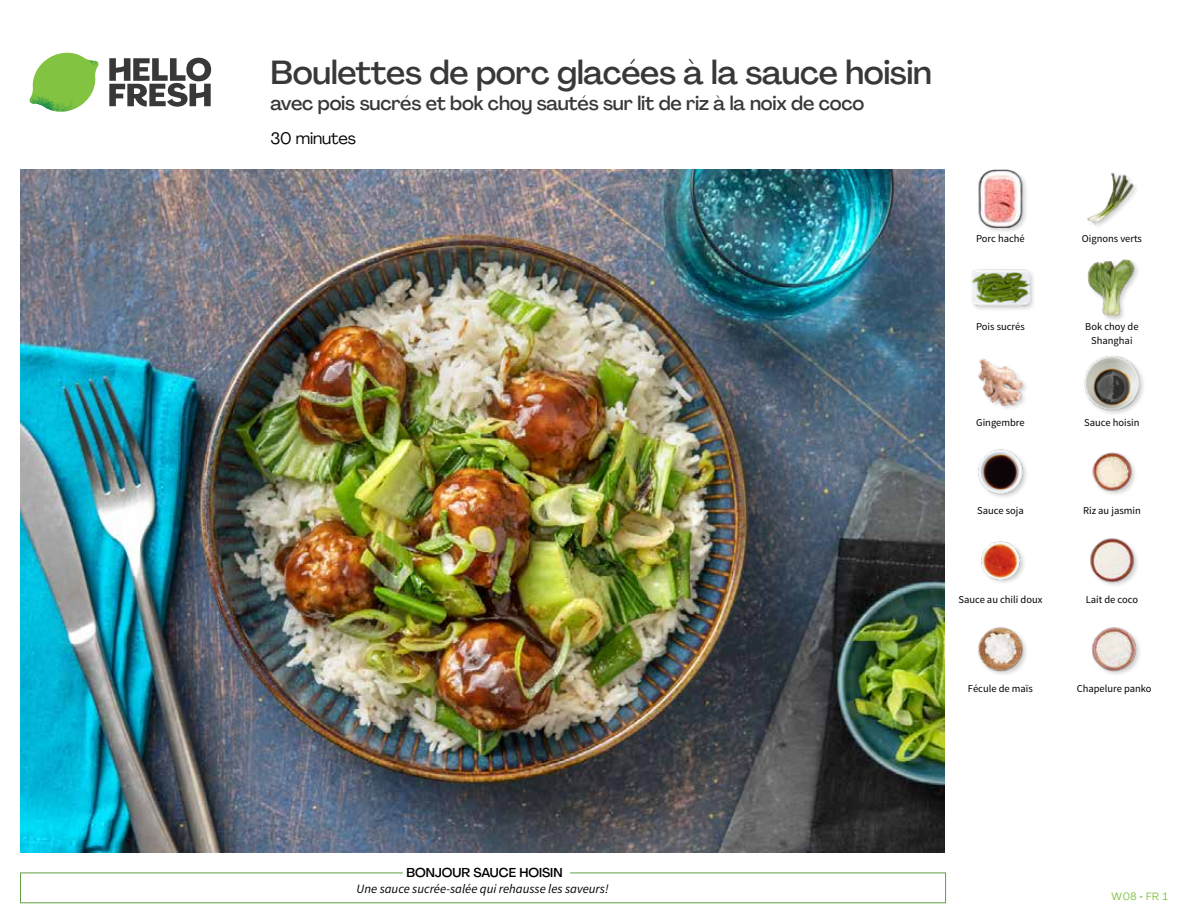
<style>
.page{position:relative;width:1188px;height:918px;background:#fff}
.page>*{position:absolute;margin:0;border:0;box-sizing:border-box;transform-origin:0 0}
.t1{font:500 33px "Agrandir";letter-spacing:-.01em;color:#383839}
.t2{font:500 19.5px "Agrandir";letter-spacing:-.01em;color:#383839}
.t3{font:16.5px "Agrandir";letter-spacing:-.01em;color:#000}
.t4{font:italic 12.75px "Source Sans Pro";color:#000}
.t5{font:500 12.75px "Agrandir";color:#000}
.t6{font:10.5px/13.5px "Source Sans Pro";color:#000;text-align:center}
.t7{font:10.5px "Agrandir";color:#82c341}
</style>
<div class="page">
<img style="left:1091px;top:627px;width:49px;height:47px">
<svg style="left:109px;top:57px;width:102px;height:50px"></svg>
<svg style="left:34px;top:53px;width:62px;height:40px"></svg>
<img style="left:67px;top:53px;width:32px;height:26px">
<img style="left:33px;top:75px;width:59px;height:11px">
<img style="left:29px;top:79px;width:61px;height:33px">
<img style="left:65px;top:86px;width:27px;height:25px">
<div style="left:20px;top:873px;width:926px;height:30px;border:1px solid #609f43"></div>
<div style="left:403px;top:865px;width:167px;height:15px;background:#fff"></div>
<img style="left:21px;top:170px;width:924px;height:682px">
<img style="left:978px;top:627px;width:49px;height:48px">
<img style="left:1090px;top:538px;width:48px;height:48px">
<img style="left:981px;top:541px;width:43px;height:42px">
<img style="left:1092px;top:452px;width:43px;height:43px">
<img style="left:978px;top:449px;width:49px;height:48px">
<div style="left:1083px;top:355px;width:63px;height:61px;background:#000;opacity:.2"></div>
<img style="left:1083px;top:355px;width:58px;height:56px">
<img style="left:978px;top:358px;width:48px;height:51px">
<div style="left:1086px;top:258px;width:55px;height:65px;background:#000;opacity:.2"></div>
<img style="left:1086px;top:259px;width:55px;height:57px">
<div style="left:971px;top:269px;width:65px;height:43px;background:#000;opacity:.2"></div>
<img style="left:972px;top:269px;width:57px;height:43px">
<img style="left:1087px;top:172px;width:49px;height:54px">
<div style="left:978px;top:169px;width:50px;height:65px;background:#000;opacity:.2"></div>
<img style="left:978px;top:170px;width:50px;height:57px">
<h1 class="t1" style="left:271px;top:52px;width:663px">Boulettes de porc glacées à la sauce hoisin</h1>
<h2 class="t2" style="left:271px;top:91px;width:595px">avec pois sucrés et bok choy sautés sur lit de riz à la noix de coco</h2>
<h3 class="t3" style="left:271px;top:128px;width:87px">30 minutes</h3>
<p class="t6" style="left:976px;top:232px;width:50px">Porc haché</p>
<p class="t6" style="left:976px;top:320px;width:50px">Pois sucrés</p>
<p class="t6" style="left:1082px;top:232px;width:62px">Oignons verts</p>
<p class="t6" style="left:1085px;top:320px;width:55px">Bok choy de<br>Shanghai</p>
<p class="t6" style="left:976px;top:416px;width:50px">Gingembre</p>
<p class="t6" style="left:1084px;top:416px;width:57px">Sauce hoisin</p>
<p class="t6" style="left:977px;top:504px;width:48px">Sauce soja</p>
<p class="t6" style="left:1083px;top:504px;width:59px">Riz au jasmin</p>
<p class="t6" style="left:958px;top:593px;width:86px">Sauce au chili doux</p>
<p class="t6" style="left:1086px;top:593px;width:54px">Lait de coco</p>
<p class="t6" style="left:968px;top:682px;width:66px">Fécule de maïs</p>
<p class="t6" style="left:1077px;top:682px;width:76px">Chapelure panko</p>
<p class="t5" style="left:406px;top:864px;width:158px">BONJOUR SAUCE HOISIN</p>
<p class="t4" style="left:357px;top:881px;width:254px">Une sauce sucrée-salée qui rehausse les saveurs!</p>
<p class="t7" style="left:1112px;top:890px;width:58px">W08 • FR 1</p>
</div>
